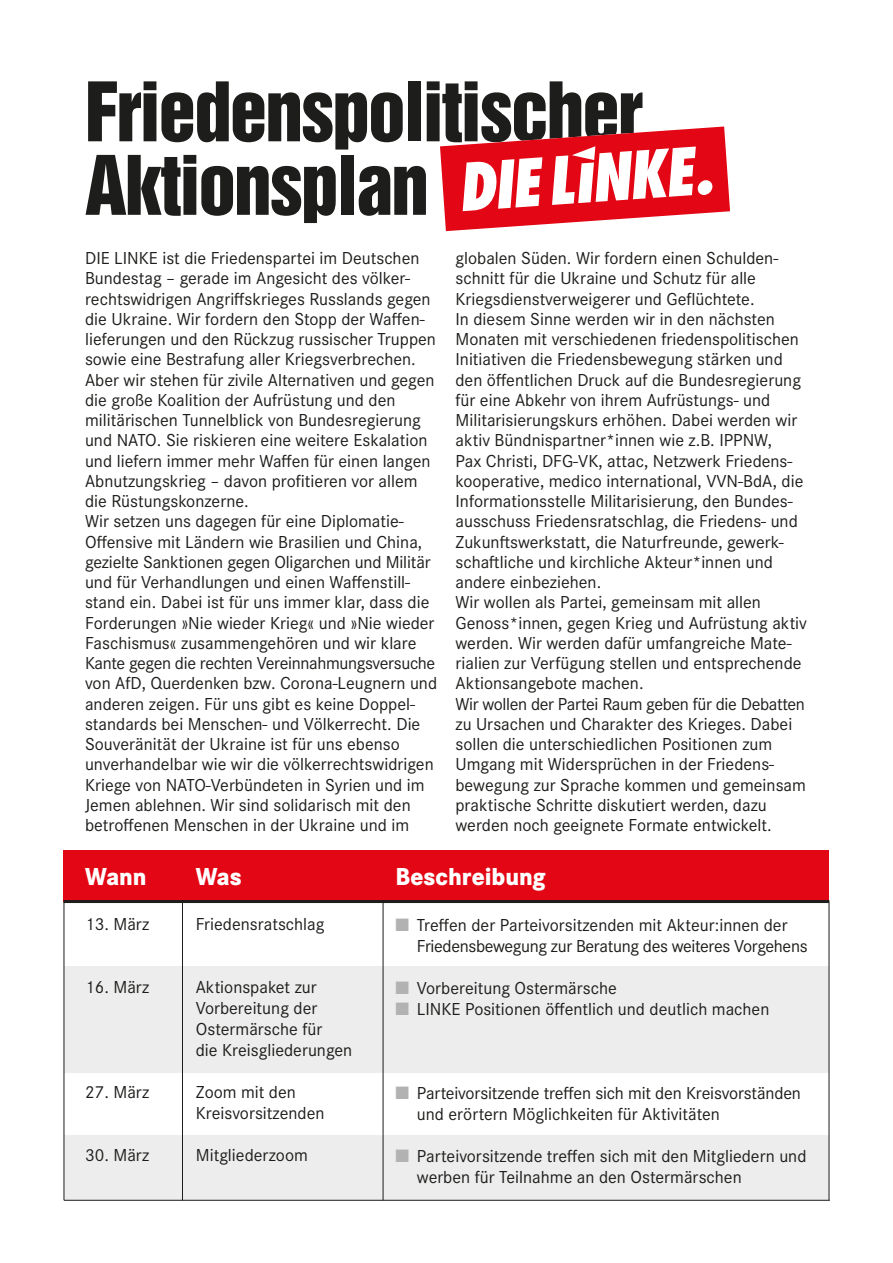
<style>
.page{position:relative;width:893px;height:1263px;background:#fff}
.page>*{position:absolute;margin:0;border:0;box-sizing:border-box;transform-origin:0 0}
.t1{font:75px/73.5px "Helvetica Inserat LT";letter-spacing:-.025em;color:#1d1d1b}
.t2{font:800 25.5px "Corporate S Pro";color:#fff;scale:.9 1}
.t3{font:18px/20.2px "Corporate S Pro";color:#1d1d1b}
.t4{font:18px/21px "Corporate S Pro";letter-spacing:-.02em;color:#1d1d1b}
.s1{color:#b2b2b2}
</style>
<div class="page">
<div style="left:64px;top:850px;width:765px;height:52px;background:#e30614"></div>
<div style="left:64px;top:966px;width:765px;height:107px;background:#ededed"></div>
<div style="left:64px;top:1135px;width:765px;height:65px;background:#ededed"></div>
<hr style="left:64px;top:900px;width:765px;height:3px;background:#1d1d1b">
<hr style="left:64px;top:902px;width:1px;height:298px;background:#1d1d1b">
<hr style="left:829px;top:902px;width:1px;height:298px;background:#1d1d1b">
<hr style="left:383px;top:902px;width:1px;height:298px;background:#1d1d1b">
<hr style="left:182px;top:902px;width:1px;height:298px;background:#1d1d1b">
<svg style="left:440px;top:127px;width:290px;height:104px"></svg>
<hr style="left:64px;top:1200px;width:766px;height:1px;background:#1d1d1b">
<h1 class="t1" style="left:85px;top:77px;width:559px">Friedenspolitischer<br>Aktionsplan</h1>
<p class="t3" style="left:85px;top:247px;width:354px">DIE LINKE ist die Friedenspartei im Deutschen Bundestag – gerade im Angesicht des völker&shy;rechtswidrigen Angriffskrieges Russlands gegen die Ukraine. Wir fordern den Stopp der Waffen&shy;lieferungen und den Rückzug russischer Truppen sowie eine Bestrafung aller Kriegsverbrechen.<br>Aber wir stehen für zivile Alternativen und gegen die große Koalition der Aufrüstung und den militärischen Tunnelblick von Bundesregierung und NATO. Sie riskieren eine weitere Eskalation und liefern immer mehr Waffen für einen langen Abnutzungskrieg – davon profitieren vor allem die Rüstungskonzerne.<br>Wir setzen uns dagegen für eine Diplomatie-Offensive mit Ländern wie Brasilien und China, gezielte Sanktionen gegen Oligarchen und Militär und für Verhandlungen und einen Waffenstill&shy;stand ein. Dabei ist für uns immer klar, dass die Forderungen »Nie wieder Krieg« und »Nie wieder Faschismus« zusammengehören und wir klare Kante gegen die rechten Vereinnahmungsversuche von AfD, Querdenken bzw. Corona-Leugnern und anderen zeigen. Für uns gibt es keine Doppel&shy;standards bei Menschen- und Völkerrecht. Die Souveränität der Ukraine ist für uns ebenso unverhandelbar wie wir die völkerrechtswidrigen Kriege von NATO-Verbündeten in Syrien und im Jemen ablehnen. Wir sind solidarisch mit den betroffenen Menschen in der Ukraine und im</p>
<p class="t3" style="left:455px;top:247px;width:353px">globalen Süden. Wir fordern einen Schulden&shy;schnitt für die Ukraine und Schutz für alle Kriegsdienstverweigerer und Geflüchtete.<br>In diesem Sinne werden wir in den nächsten Monaten mit verschiedenen friedenspolitischen Initiativen die Friedensbewegung stärken und den öffentlichen Druck auf die Bundesregierung für eine Abkehr von ihrem Aufrüstungs- und Militarisierungskurs erhöhen. Dabei werden wir aktiv Bündnispartner*innen wie z.B. IPPNW,<br>Pax Christi, DFG-VK, attac, Netzwerk Friedens&shy;kooperative, medico international, VVN-BdA, die Informationsstelle Militarisierung, den Bundes&shy;ausschuss Friedensratschlag, die Friedens- und Zukunftswerkstatt, die Naturfreunde, gewerk&shy;schaftliche und kirchliche Akteur*innen und andere einbeziehen.<br>Wir wollen als Partei, gemeinsam mit allen Genoss*innen, gegen Krieg und Aufrüstung aktiv werden. Wir werden dafür umfangreiche Mate&shy;rialien zur Verfügung stellen und entsprechende Aktionsangebote machen.<br>Wir wollen der Partei Raum geben für die Debatten zu Ursachen und Charakter des Krieges. Dabei sollen die unterschiedlichen Positionen zum Umgang mit Widersprüchen in der Friedens&shy;bewegung zur Sprache kommen und gemeinsam praktische Schritte diskutiert werden, dazu werden noch geeignete Formate entwickelt.</p>
<h2 class="t2" style="left:85px;top:855px;width:70px">Wann</h2>
<h2 class="t2" style="left:196px;top:855px;width:52px">Was</h2>
<p class="t3" style="left:85px;top:912px;width:66px">13. März</p>
<p class="t3" style="left:85px;top:975px;width:66px">16. März</p>
<p class="t3" style="left:85px;top:1080px;width:66px">27. März</p>
<p class="t3" style="left:85px;top:1143px;width:66px">30. März</p>
<p class="t3" style="left:196px;top:912px;width:130px">Friedensratschlag</p>
<p class="t3" style="left:196px;top:975px;width:158px;line-height:21px">Aktionspaket zur<br>Vorbereitung der<br>Ostermärsche für<br>die Kreisgliederungen</p>
<p class="t3" style="left:196px;top:1080px;width:130px;line-height:21px">Zoom mit den<br>Kreisvorsitzenden</p>
<p class="t3" style="left:196px;top:1143px;width:114px">Mitgliederzoom</p>
<h2 class="t2" style="left:396px;top:855px;width:168px">Beschreibung</h2>
<p class="t4" style="left:417px;top:913px;width:392px;text-indent:-21px"><span class="s1">■</span> Treffen der Parteivorsitzenden mit Akteur:innen der<br>Friedensbewegung zur Beratung des weiteres Vorgehens</p>
<p class="t3" style="left:396px;top:977px;width:223px"><span class="s1">■</span> Vorbereitung Ostermärsche</p>
<p class="t3" style="left:396px;top:998px;width:375px"><span class="s1">■</span> LINKE Positionen öffentlich und deutlich machen</p>
<p class="t3" style="left:417px;top:1081px;width:386px;line-height:21px;text-indent:-21px"><span class="s1">■</span> Parteivorsitzende treffen sich mit den Kreisvorständen und erörtern Möglichkeiten für Aktivitäten</p>
<p class="t3" style="left:417px;top:1144px;width:391px;line-height:21px;text-indent:-21px"><span class="s1">■</span> Parteivorsitzende treffen sich mit den Mitgliedern und werben für Teilnahme an den Ostermärschen</p>
</div>
